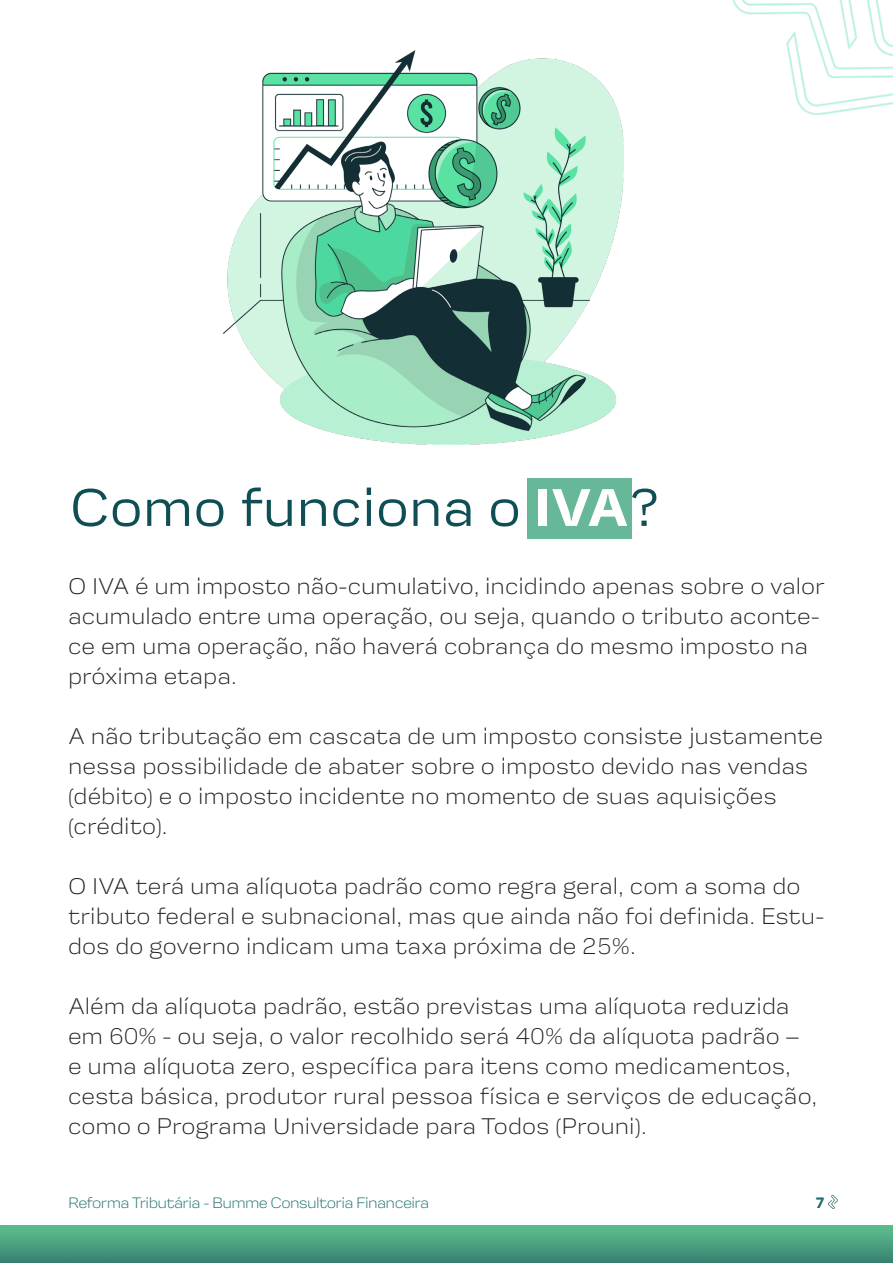
<style>
.page{position:relative;width:893px;height:1263px;background:#fff}
.page>*{position:absolute;margin:0;border:0;box-sizing:border-box;transform-origin:0 0}
.t1{font:52.5px "Startup";color:#104e56}
.t2{font:300 22.5px/30px "Startup";letter-spacing:-.005em;color:#231f20}
.t3{font:300 15px "Startup";letter-spacing:-.045em;color:#186d6a}
.t4{font:700 15px "Startup";color:#186d6a}
.s1{font-weight:700;color:#fff}
</style>
<div class="page">
<img style="left:0;top:1225px;width:893px;height:38px">
<svg style="left:828px;top:1196px;width:9px;height:13px"></svg>
<img style="left:732px;top:0;width:161px;height:114px">
<div style="left:527px;top:479px;width:105px;height:60px;background:#66b898"></div>
<img style="left:223px;top:51px;width:400px;height:393px">
<p class="t1" style="left:70px;top:478px;width:591px">Como funciona o <span class="s1">IVA</span>?</p>
<p class="t2" style="left:68px;top:571px;width:758px">O IVA é um imposto não-cumulativo, incidindo apenas sobre o valor acumulado entre uma operação, ou seja, quando o tributo aconte&shy;ce em uma operação, não haverá cobrança do mesmo imposto na próxima etapa.</p>
<p class="t2" style="left:68px;top:721px;width:757px">A não tributação em cascata de um imposto consiste justamente nessa possibilidade de abater sobre o imposto devido nas vendas (débito) e o imposto incidente no momento de suas aquisições (crédito).</p>
<p class="t2" style="left:68px;top:871px;width:758px">O IVA terá uma alíquota padrão como regra geral, com a soma do tributo federal e subnacional, mas que ainda não foi definida. Estu&shy;dos do governo indicam uma taxa próxima de 25%.</p>
<p class="t2" style="left:68px;top:991px;width:751px">Além da alíquota padrão, estão previstas uma alíquota reduzida em 60% - ou seja, o valor recolhido será 40% da alíquota padrão – e uma alíquota zero, específica para itens como medicamentos, cesta básica, produtor rural pessoa física e serviços de educação, como o Programa Universidade para Todos (Prouni).</p>
<p class="t3" style="left:68px;top:1194px;width:363px">Reforma Tributária - Bumme Consultoria Financeira</p>
<p class="t4" style="left:815px;top:1194px;width:11px">7</p>
</div>
